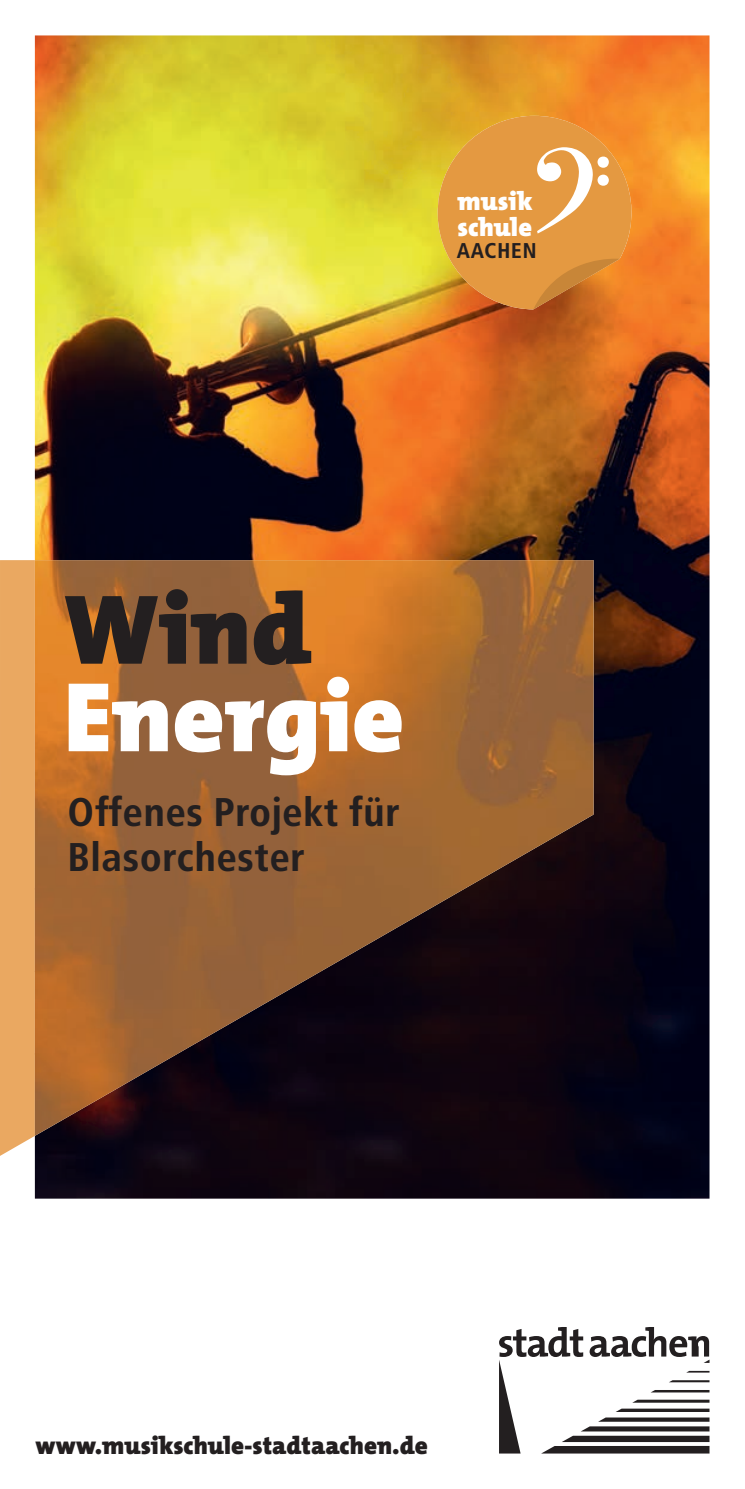
<style>
.page{position:relative;width:745px;height:1489px;background:#fff}
.page>*{position:absolute;margin:0;border:0;box-sizing:border-box;transform-origin:0 0}
.t1{font:900 100px "The Mix";color:#fff}
.t2{font:900 100px "The Mix";color:#231f20}
.t3{font:700 40px/45px "Transit";color:#231f20}
.t4{font:900 26px/26.2px "The Mix";letter-spacing:.005em;color:#fff}
.t5{font:900 25px "The Mix";color:#231f20}
.t6{font:700 21.5px "Transit";letter-spacing:.02em;color:#231f20}
</style>
<div class="page">
<img style="left:35px;top:35px;width:674px;height:1163px">
<svg style="left:499px;top:1327px;width:210px;height:126px"></svg>
<svg style="left:429px;top:108px;width:210px;height:201px;background:#e39d40"></svg>
<div style="left:0;top:560px;width:35px;height:595px;background:#eaa861"></div>
<img style="left:35px;top:560px;width:558px;height:329px">
<img style="left:35px;top:888px;width:430px;height:83px">
<img style="left:35px;top:970px;width:286px;height:84px">
<img style="left:35px;top:1053px;width:143px;height:82px">
<p class="t4" style="left:457px;top:187px;width:76px">musik schule</p>
<p class="t6" style="left:456px;top:238px;width:82px">AACHEN</p>
<h1 class="t2" style="left:64px;top:545px;width:249px">Wind</h1>
<h1 class="t1" style="left:64px;top:632px;width:342px">Energie</h1>
<h2 class="t3" style="left:68px;top:789px;width:334px">Offenes Projekt für<br>Blasorchester</h2>
<p class="t5" style="left:35px;top:1423px;width:393px">www.musikschule-stadtaachen.de</p>
</div>
